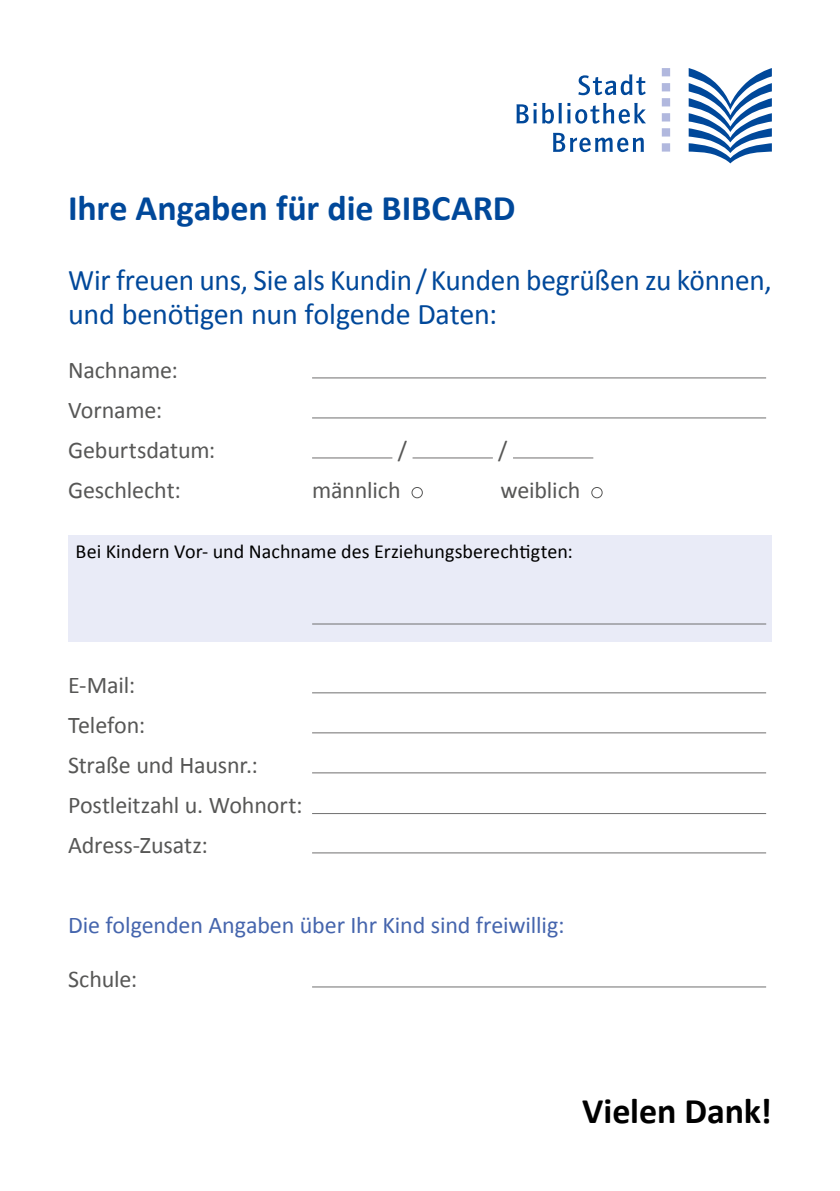
<style>
.page{position:relative;width:840px;height:1191px;background:#fff}
.page>*{position:absolute;margin:0;border:0;box-sizing:border-box;transform-origin:0 0}
.t1{font:700 36px "Calibri";letter-spacing:-.005em;color:#00489a}
.t2{font:700 36px "Calibri";letter-spacing:-.005em;color:#000}
.t3{font:30px/34px "Calibri";letter-spacing:-.01em;color:#00489a}
.t4{font:24px/40px "Calibri";letter-spacing:-.01em;color:#575756}
.t5{font:24px "Calibri";letter-spacing:-.005em;color:#4565ad}
.t6{font:20px "Calibri";color:#000}
</style>
<div class="page">
<hr style="left:312px;top:377px;width:453px;height:1px;background:#706f6f">
<hr style="left:312px;top:417px;width:453px;height:1px;background:#706f6f">
<hr style="left:312px;top:457px;width:80px;height:1px;background:#706f6f">
<hr style="left:412px;top:457px;width:80px;height:1px;background:#706f6f">
<hr style="left:512px;top:457px;width:81px;height:1px;background:#706f6f">
<div style="left:411px;top:487px;width:11px;height:11px;border:1px solid #575756;border-radius:50%"></div>
<div style="left:591px;top:487px;width:11px;height:11px;border:1px solid #575756;border-radius:50%"></div>
<div style="left:68px;top:535px;width:703px;height:106px;background:#e9ebf7"></div>
<hr style="left:312px;top:692px;width:453px;height:1px;background:#706f6f">
<hr style="left:312px;top:732px;width:453px;height:1px;background:#706f6f">
<hr style="left:312px;top:772px;width:453px;height:1px;background:#706f6f">
<hr style="left:312px;top:813px;width:453px;height:1px;background:#706f6f">
<hr style="left:312px;top:852px;width:453px;height:1px;background:#706f6f">
<hr style="left:312px;top:986px;width:453px;height:1px;background:#706f6f">
<svg style="left:516px;top:68px;width:255px;height:95px"></svg>
<hr style="left:312px;top:623px;width:453px;height:1px;background:#706f6f">
<h1 class="t1" style="left:68px;top:186px;width:449px">Ihre Angaben für die BIBCARD</h1>
<p class="t3" style="left:68px;top:262px;width:705px">Wir freuen uns, Sie als Kundin/Kunden begrüßen zu können, und benötigen nun folgende Daten:</p>
<p class="t4" style="left:68px;top:349px;width:149px">Nachname:<br>Vorname:<br>Geburtsdatum:</p>
<p class="t4" style="left:397px;top:429px;width:11px">/</p>
<p class="t4" style="left:498px;top:429px;width:11px">/</p>
<p class="t4" style="left:68px;top:469px;width:114px">Geschlecht:</p>
<p class="t4" style="left:312px;top:469px;width:90px">männlich</p>
<p class="t4" style="left:500px;top:469px;width:81px">weiblich</p>
<p class="t6" style="left:76px;top:539px;width:498px">Bei Kindern Vor- und Nachname des Erziehungsberechtigten:</p>
<p class="t4" style="left:68px;top:664px;width:236px">E-Mail:<br>Telefon:<br>Straße und Hausnr.:<br>Postleitzahl u. Wohnort:<br>Adress-Zusatz:</p>
<p class="t5" style="left:68px;top:910px;width:497px">Die folgenden Angaben über Ihr Kind sind freiwillig:</p>
<p class="t4" style="left:68px;top:958px;width:71px">Schule:</p>
<h1 class="t2" style="left:582px;top:1088px;width:191px">Vielen Dank!</h1>
</div>
